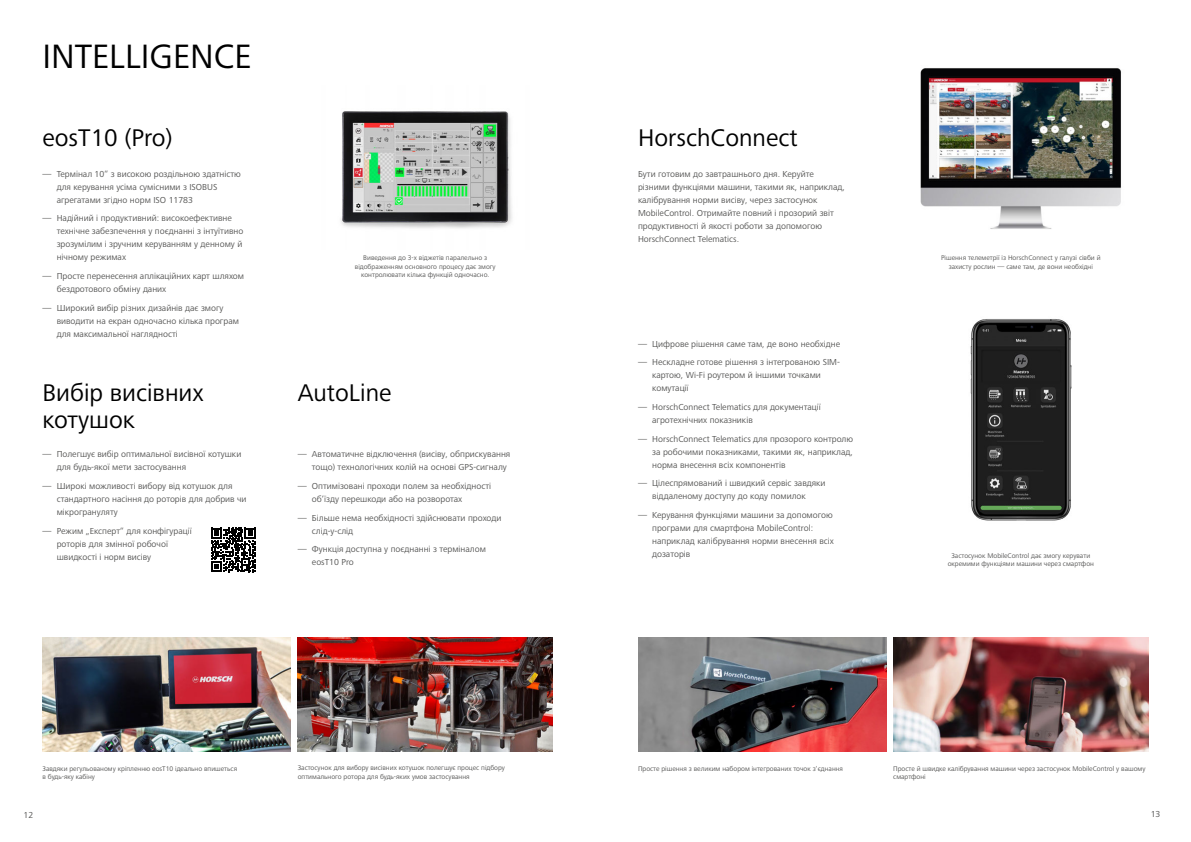
<style>
.page{position:relative;width:1191px;height:842px;background:#fff}
.page>*{position:absolute;margin:0;border:0;box-sizing:border-box;transform-origin:0 0}
.A_HEAD{font:35px "Frutiger Next LTW1 G";color:#000}
.Head_Zusatzausstattung{font:25px/27px "Frutiger Next LTW1 G";color:#000}
.t1{font:9px/13px "Frutiger Next LTW1 G";color:#575756}
.t2{font:7px/8.5px "Frutiger Next LTW1 G";color:#575756;text-align:center}
</style>
<div class="page">
<img style="left:970px;top:319px;width:102px;height:202px">
<img style="left:920px;top:68px;width:201px;height:161px">
<img style="left:638px;top:638px;width:248px;height:113px">
<img style="left:893px;top:638px;width:255px;height:113px">
<img style="left:43px;top:638px;width:247px;height:113px">
<img style="left:341px;top:111px;width:171px;height:117px">
<img style="left:298px;top:638px;width:255px;height:113px">
<svg style="left:211px;top:528px;width:44px;height:44px"></svg>
<p class="A_HEAD" style="left:43px;top:36px;width:210px">INTELLIGENCE</p>
<p class="Head_Zusatzausstattung" style="left:43px;top:125px;width:131px">eosT10 (Pro)</p>
<p class="t1" style="left:57px;top:167px;width:186px;text-indent:-14px">― Термінал 10“ з високою роздільною здатністю для керування усіма сумісними з ISOBUS агрегатами згідно норм ISO 11783</p>
<p class="t1" style="left:57px;top:212px;width:188px;text-indent:-14px">― Надійний і продуктивний: високоефективне технічне забезпечення у поєднанні з інтуїтивно зрозумілим і зручним керуванням у денному й нічному режимах</p>
<p class="t1" style="left:57px;top:270px;width:189px;text-indent:-14px">― Просте перенесення аплікаційних карт шляхом бездротового обміну даних</p>
<p class="t1" style="left:57px;top:301px;width:184px;text-indent:-14px">― Широкий вибір різних дизайнів дає змогу виводити на екран одночасно кілька програм для максимальної наглядності</p>
<p class="Head_Zusatzausstattung" style="left:43px;top:380px;width:163px">Вибір висівних котушок</p>
<p class="t1" style="left:57px;top:448px;width:186px;text-indent:-14px">― Полегшує вибір оптимальної висівної котушки для будь-якої мети застосування</p>
<p class="t1" style="left:57px;top:480px;width:191px;text-indent:-14px">― Широкі можливості вибору від котушок для стандартного насіння до роторів для добрив чи мікрогрануляту</p>
<p class="t1" style="left:57px;top:524px;width:137px;text-indent:-14px">― Режим „Експерт“ для конфігурації роторів для змінної робочої швидкості і норм висіву</p>
<p class="t2" style="left:355px;top:254px;width:142px">Виведення до 3-х віджетів паралельно з відображенням основного процесу дає змогу контролювати кілька функцій одночасно.</p>
<p class="Head_Zusatzausstattung" style="left:298px;top:380px;width:95px">AutoLine</p>
<p class="t1" style="left:312px;top:448px;width:200px;text-indent:-14px">― Автоматичне відключення (висіву, обприскування тощо) технологічних колій на основі GPS-сигналу</p>
<p class="t1" style="left:312px;top:480px;width:181px;text-indent:-14px">― Оптимізовані проходи полем за необхідності об‘їзду перешкоди або на розворотах</p>
<p class="t1" style="left:312px;top:511px;width:191px;text-indent:-14px">― Більше нема необхідності здійснювати проходи слід-у-слід</p>
<p class="t1" style="left:312px;top:543px;width:175px;text-indent:-14px">― Функція доступна у поєднанні з терміналом eosT10 Pro</p>
<p class="t2" style="left:43px;top:764px;width:196px;text-align:left">Завдяки регульованому кріпленню eosT10 ідеально впишеться в будь-яку кабіну</p>
<p class="t2" style="left:298px;top:764px;width:209px;text-align:left">Застосунок для вибору висівних котушок полегшує процес підбору оптимального ротора для будь-яких умов застосування</p>
<p class="Head_Zusatzausstattung" style="left:638px;top:125px;width:161px">HorschConnect</p>
<p class="t1" style="left:638px;top:167px;width:208px">Бути готовим до завтрашнього дня. Керуйте різними функціями машини, такими як, наприклад, калібрування норми висіву, через застосунок MobileControl. Отримайте повний і прозорий звіт продуктивності й якості роботи за допомогою HorschConnect Telematics.</p>
<p class="t1" style="left:638px;top:337px;width:204px">― Цифрове рішення саме там, де воно необхідне</p>
<p class="t1" style="left:652px;top:356px;width:189px;text-indent:-14px">― Нескладне готове рішення з інтегрованою SIM&shy;картою, Wi-Fi роутером й іншими точками комутації</p>
<p class="t1" style="left:652px;top:401px;width:170px;text-indent:-14px">― HorschConnect Telematics для документації агротехнічних показників</p>
<p class="t1" style="left:652px;top:432px;width:202px;text-align:justify;text-indent:-14px">― HorschConnect Telematics для прозорого контролю за робочими показниками, такими як, наприклад, норма внесення всіх компонентів</p>
<p class="t1" style="left:652px;top:477px;width:175px;text-indent:-14px">― Цілеспрямований і швидкий сервіс завдяки віддаленому доступу до коду помилок</p>
<p class="t1" style="left:652px;top:509px;width:183px;text-indent:-14px">― Керування функціями машини за допомогою програми для смартфона MobileControl: наприклад калібрування норми внесення всіх дозаторів</p>
<p class="t2" style="left:941px;top:254px;width:161px">Рішення телеметрії із HorschConnect у галузі сівби й захисту рослин — саме там, де вони необхідні</p>
<p class="t2" style="left:947px;top:551px;width:148px">Застосунок MobileControl дає змогу керувати окремими функціями машини через смартфон</p>
<p class="t2" style="left:638px;top:764px;width:206px">Просте рішення з великим набором інтегрованих точок з‘єднання</p>
<p class="t2" style="left:893px;top:764px;width:254px;text-align:left">Просте й швидке калібрування машини через застосунок MobileControl у вашому смартфоні</p>
<p class="t1" style="left:23px;top:809px;width:11px">12</p>
<p class="t1" style="left:1150px;top:808px;width:11px">13</p>
</div>
